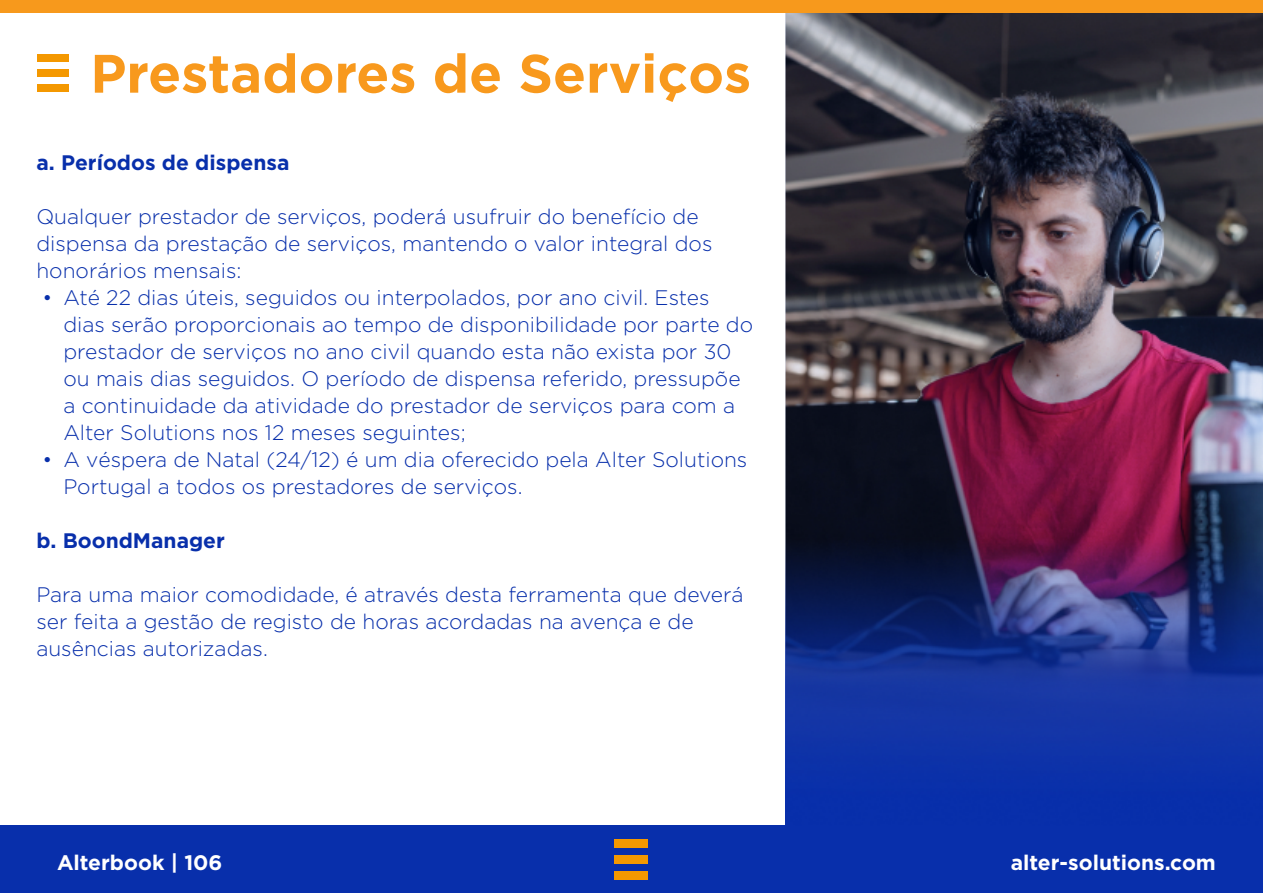
<style>
.page{position:relative;width:1263px;height:893px;background:#fff}
.page>*{position:absolute;margin:0;border:0;box-sizing:border-box;transform-origin:0 0}
.t1{font:700 54px "Gotham";color:#f8991d}
.t2{font:300 21px/27px "Gotham";color:#082fab}
.t3{font:700 21px "Gotham";color:#082fab}
.t4{font:700 21px "Gotham";color:#fff}
</style>
<div class="page">
<div style="left:0;top:825px;width:1263px;height:67px;background:#082fab"></div>
<div style="left:37px;top:54px;width:31px;height:8px;background:#f49800"></div>
<div style="left:37px;top:84px;width:31px;height:8px;background:#f49800"></div>
<div style="left:37px;top:69px;width:31px;height:8px;background:#f49800"></div>
<div style="left:614px;top:839px;width:34px;height:8px;background:#f49800"></div>
<div style="left:614px;top:871px;width:34px;height:8px;background:#f49800"></div>
<div style="left:614px;top:855px;width:34px;height:8px;background:#f49800"></div>
<img style="left:786px;top:12px;width:477px;height:813px">
<div style="left:0;top:0;width:252px;height:12px;background:#f7991c"></div>
<div style="left:252px;top:0;width:254px;height:12px;background:#f7991c"></div>
<div style="left:506px;top:0;width:252px;height:12px;background:#f7991c"></div>
<div style="left:758px;top:0;width:253px;height:12px;background:#f7991c"></div>
<div style="left:1010px;top:0;width:253px;height:12px;background:#f7991c"></div>
<h1 class="t1" style="left:90px;top:42px;width:662px">Prestadores de Serviços</h1>
<p class="t3" style="left:36px;top:150px;width:255px">a. Períodos de dispensa</p>
<p class="t2" style="left:36px;top:202px;width:678px">Qualquer prestador de serviços, poderá usufruir do benefício de dispensa da prestação de serviços, mantendo o valor integral dos honorários mensais:</p>
<p class="t2" style="left:63px;top:283px;width:691px;text-indent:-21px">• Até 22 dias úteis, seguidos ou interpolados, por ano civil. Estes dias serão proporcionais ao tempo de disponibilidade por parte do prestador de serviços no ano civil quando esta não exista por 30 ou mais dias seguidos. O período de dispensa referido, pressupõe a continuidade da atividade do prestador de serviços para com a Alter Solutions nos 12 meses seguintes;</p>
<p class="t2" style="left:63px;top:445px;width:686px;text-indent:-21px">• A véspera de Natal (24/12) é um dia oferecido pela Alter Solutions<br>Portugal a todos os prestadores de serviços.</p>
<p class="t3" style="left:36px;top:528px;width:190px">b. BoondManager</p>
<p class="t2" style="left:36px;top:580px;width:709px">Para uma maior comodidade, é através desta ferramenta que deverá ser feita a gestão de registo de horas acordadas na avença e de ausências autorizadas.</p>
<p class="t4" style="left:57px;top:850px;width:167px">Alterbook | 106</p>
<p class="t4" style="left:1011px;top:850px;width:207px">alter-solutions.com</p>
</div>
